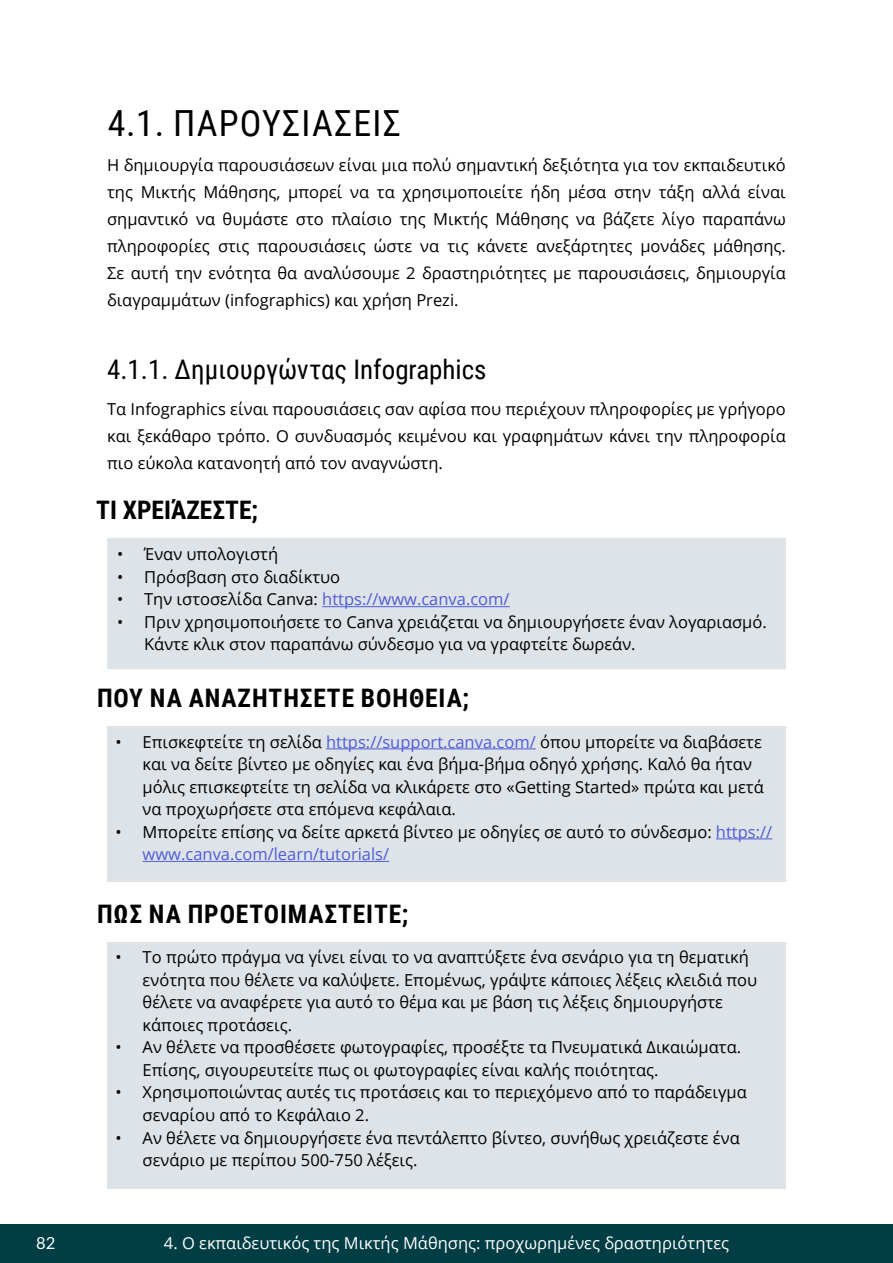
<style>
.page{position:relative;width:893px;height:1263px;background:#fff}
.page>*{position:absolute;margin:0;border:0;box-sizing:border-box;transform-origin:0 0}
.t1{font:36px "Roboto Condensed";letter-spacing:.035em;color:#000}
.t2{font:27px "Roboto Condensed";color:#000}
.t3{font:700 25.5px "Roboto Condensed";letter-spacing:.035em;color:#000}
.t4{font:700 25.5px "Roboto Condensed";color:#000}
.t5{font:16.5px/22.5px "Open Sans";color:#000}
.t6{font:16.5px "Open Sans";color:#fff}
.t7{font:16.5px "Open Sans";color:#4f5cd6}
.t8{font:16.5px "Lato";color:#fff}
.s1{color:#000}
.s2{color:#4f5cd6}
</style>
<div class="page">
<div style="left:0;top:1224px;width:893px;height:39px;background:#003d44"></div>
<div style="left:108px;top:538px;width:677px;height:130px;background:#dee3e8"></div>
<hr style="left:322px;top:606px;width:188px;height:1px;background:#4f5cd6">
<div style="left:107px;top:538px;width:679px;height:131px;border:2px solid #dee3e8"></div>
<div style="left:107px;top:726px;width:679px;height:155px;background:#dee3e8"></div>
<hr style="left:326px;top:748px;width:210px;height:1px;background:#4f5cd6">
<hr style="left:716px;top:838px;width:56px;height:1px;background:#4f5cd6">
<hr style="left:143px;top:861px;width:246px;height:1px;background:#4f5cd6">
<div style="left:107px;top:942px;width:679px;height:246px;background:#dee3e8"></div>
<h1 class="t1" style="left:108px;top:98px;width:295px">4.1. ΠΑΡΟΥΣΙΆΣΕΙΣ</h1>
<p class="t5" style="left:107px;top:151px;width:680px;line-height:27px;text-align:justify">Η δημιουργία παρουσιάσεων είναι μια πολύ σημαντική δεξιότητα για τον εκπαιδευτικό της Μικτής Μάθησης, μπορεί να τα χρησιμοποιείτε ήδη μέσα στην τάξη αλλά είναι σημαντικό να θυμάστε στο πλαίσιο της Μικτής Μάθησης να βάζετε λίγο παραπάνω πληροφορίες στις παρουσιάσεις ώστε να τις κάνετε ανεξάρτητες μονάδες μάθησης.<br>Σε αυτή την ενότητα θα αναλύσουμε 2 δραστηριότητες με παρουσιάσεις, δημιουργία διαγραμμάτων (infographics) και χρήση Prezi.</p>
<h2 class="t2" style="left:107px;top:351px;width:381px">4.1.1. Δημιουργώντας Infographics</h2>
<p class="t5" style="left:107px;top:395px;width:680px;line-height:27px;text-align:justify">Τα Infographics είναι παρουσιάσεις σαν αφίσα που περιέχουν πληροφορίες με γρήγορο και ξεκάθαρο τρόπο. Ο συνδυασμός κειμένου και γραφημάτων κάνει την πληροφορία πιο εύκολα κατανοητή από τον αναγνώστη.</p>
<h3 class="t4" style="left:96px;top:492px;width:163px">ΤΙ ΧΡΕΙΆΖΕΣΤΕ;</h3>
<p class="t5" style="left:117px;top:543px;width:163px">• Έναν υπολογιστή</p>
<p class="t5" style="left:117px;top:565px;width:224px">• Πρόσβαση στο διαδίκτυο</p>
<p class="t7" style="left:117px;top:588px;width:394px"><span class="s1">• Την ιστοσελίδα Canva:</span> https://www.canva.com/</p>
<p class="t5" style="left:144px;top:610px;width:624px;text-indent:-27px">• Πριν χρησιμοποιήσετε το Canva χρειάζεται να δημιουργήσετε έναν λογαριασμό.<br>Κάντε κλικ στον παραπάνω σύνδεσμο για να γραφτείτε δωρεάν.</p>
<h3 class="t3" style="left:97px;top:680px;width:373px">ΠΟΥ ΝΑ ΑΝΑΖΗΤΉΣΕΤΕ ΒΟΉΘΕΙΑ;</h3>
<p class="t5" style="left:143px;top:730px;width:623px;text-indent:-27px">• Επισκεφτείτε τη σελίδα <span class="s2">https://support.canva.com/</span> όπου μπορείτε να διαβάσετε και να δείτε βίντεο με οδηγίες και ένα βήμα-βήμα οδηγό χρήσης. Καλό θα ήταν μόλις επισκεφτείτε τη σελίδα να κλικάρετε στο «Getting Started» πρώτα και μετά να προχωρήσετε στα επόμενα κεφάλαια.</p>
<p class="t5" style="left:143px;top:820px;width:631px;text-indent:-27px">• Μπορείτε επίσης να δείτε αρκετά βίντεο με οδηγίες σε αυτό το σύνδεσμο: <span class="s2">https:// www.canva.com/learn/tutorials/</span></p>
<h3 class="t3" style="left:97px;top:895px;width:313px">ΠΩΣ ΝΑ ΠΡΟΕΤΟΙΜΑΣΤΕΊΤΕ;</h3>
<p class="t5" style="left:143px;top:946px;width:616px;text-indent:-27px">• Το πρώτο πράγμα να γίνει είναι το να αναπτύξετε ένα σενάριο για τη θεματική ενότητα που θέλετε να καλύψετε. Επομένως, γράψτε κάποιες λέξεις κλειδιά που θέλετε να αναφέρετε για αυτό το θέμα και με βάση τις λέξεις δημιουργήστε κάποιες προτάσεις.</p>
<p class="t5" style="left:143px;top:1036px;width:600px;text-indent:-27px">• Αν θέλετε να προσθέσετε φωτογραφίες, προσέξτε τα Πνευματικά Δικαιώματα.<br>Επίσης, σιγουρευτείτε πως οι φωτογραφίες είναι καλής ποιότητας.</p>
<p class="t5" style="left:143px;top:1081px;width:606px;text-indent:-27px">• Χρησιμοποιώντας αυτές τις προτάσεις και το περιεχόμενο από το παράδειγμα σεναρίου από το Κεφάλαιο 2.</p>
<p class="t5" style="left:143px;top:1126px;width:599px;text-indent:-27px">• Αν θέλετε να δημιουργήσετε ένα πεντάλεπτο βίντεο, συνήθως χρειάζεστε ένα σενάριο με περίπου 500-750 λέξεις.</p>
<p class="t8" style="left:36px;top:1234px;width:21px">82</p>
<p class="t6" style="left:164px;top:1231px;width:567px">4. Ο εκπαιδευτικός της Μικτής Μάθησης: προχωρημένες δραστηριότητες</p>
</div>
